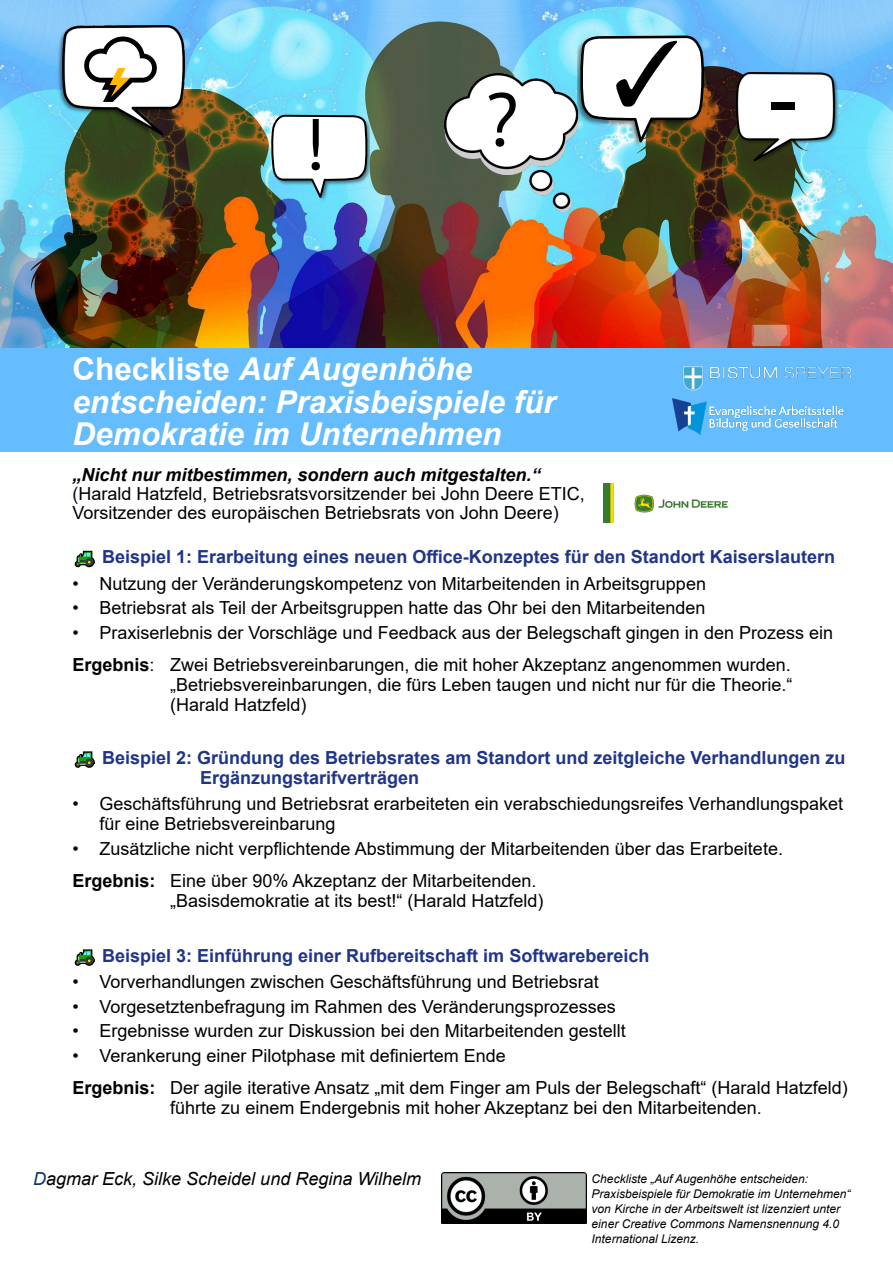
<style>
.page{position:relative;width:893px;height:1263px;background:#fff}
.page>*{position:absolute;margin:0;border:0;box-sizing:border-box;transform-origin:0 0}
.t1{font:96px "PT Sans";color:#000}
.t2{font:90px "MS UI Gothic";color:#000}
.t3{font:75px "PT Sans";color:#000}
.t4{font:72px "PT Sans";color:#000}
.t5{font:italic 700 31.5px "Arial";color:#fff}
.t6{font:18px "Arial";color:#000}
.t7{font:700 18px "Arial";color:#203589}
.t8{font:italic 700 18px "Arial";color:#000}
.t9{font:italic 18px "Arial";color:#000}
.t10{font:700 18px "Arial";color:#000}
.t11{font:italic 12px "Arial";color:#000}
.s1{font-style:normal}
.s2{color:#040523}
.s3{font-weight:700}
.s4{color:#123665}
</style>
<div class="page">
<img style="left:603px;top:483px;width:125px;height:40px">
<img style="left:0;top:0;width:893px;height:348px">
<img style="left:441px;top:1172px;width:145px;height:51px">
<svg style="left:75px;top:551px;width:20px;height:16px"></svg>
<svg style="left:75px;top:751px;width:20px;height:17px"></svg>
<svg style="left:75px;top:949px;width:20px;height:17px"></svg>
<div style="left:0;top:348px;width:893px;height:104px;background:#65bdfd"></div>
<img style="left:683px;top:367px;width:169px;height:24px">
<img style="left:672px;top:398px;width:172px;height:37px">
<img style="left:367px;top:115px;width:2px;height:88px">
<svg style="left:271px;top:114px;width:96px;height:89px"></svg>
<img style="left:580px;top:34px;width:124px;height:115px">
<img style="left:445px;top:74px;width:134px;height:138px">
<img style="left:736px;top:73px;width:103px;height:92px">
<img style="left:57px;top:26px;width:127px;height:114px">
<svg style="left:84px;top:37px;width:73px;height:65px"></svg>
<p class="t4" style="left:304px;top:114px;width:23px">!</p>
<p class="t3" style="left:486px;top:88px;width:34px">?</p>
<p class="t2" style="left:602px;top:29px;width:91px">✓</p>
<p class="t5" style="left:72px;top:357px;width:401px"><span class="s1">Checkliste</span> Auf Augenhöhe</p>
<p class="t5" style="left:72px;top:390px;width:485px">entscheiden: Praxisbeispiele für</p>
<p class="t5" style="left:72px;top:422px;width:430px">Demokratie im Unternehmen</p>
<p class="t8" style="left:72px;top:468px;width:470px">„Nicht nur mitbestimmen, sondern auch mitgestalten<span class="s2">.“</span></p>
<p class="t6" style="left:72px;top:487px;width:514px"><span class="s2">(</span>Harald Hatzfeld, Betriebsratsvorsitzender bei John Deere ETIC,</p>
<p class="t6" style="left:72px;top:505px;width:488px">Vorsitzender des europäischen Betriebsrats von John Deere<span class="s2">)</span></p>
<p class="t1" style="left:765px;top:59px;width:36px">-</p>
<p class="t7" style="left:102px;top:550px;width:734px">Beispiel 1: Erarbeitung eines neuen Office-Konzeptes für den Standort Kaiserslautern</p>
<p class="t6" style="left:72px;top:576px;width:635px">• Nutzung der Veränderungskompetenz von Mitarbeitenden in Arbeitsgruppen</p>
<p class="t6" style="left:72px;top:601px;width:635px">• Betriebsrat als Teil der Arbeitsgruppen hatte das Ohr bei den Mitarbeitenden</p>
<p class="t6" style="left:72px;top:626px;width:762px">• Praxiserlebnis der Vorschläge und Feedback aus der Belegschaft gingen in den Prozess ein</p>
<p class="t6" style="left:72px;top:658px;width:720px"><span class="s3">Ergebnis</span>: Zwei Betriebsvereinbarungen, die mit hoher Akzeptanz angenommen wurden.</p>
<p class="t6" style="left:170px;top:678px;width:624px">„Betriebsvereinbarungen, die fürs Leben taugen und nicht nur für die Theorie.“</p>
<p class="t6" style="left:170px;top:698px;width:138px">(Harald Hatzfeld)</p>
<p class="t7" style="left:102px;top:751px;width:745px">Beispiel 2: Gründung des Betriebsrates am Standort und zeitgleiche Verhandlungen zu</p>
<p class="t7" style="left:200px;top:771px;width:221px">Ergänzungstarifverträgen</p>
<p class="t6" style="left:72px;top:797px;width:772px">• Geschäftsführung und Betriebsrat erarbeiteten ein verabschiedungsreifes Verhandlungspaket</p>
<p class="t6" style="left:99px;top:817px;width:238px">für eine Betriebsvereinbarung</p>
<p class="t6" style="left:72px;top:842px;width:712px">• Zusätzliche nicht verpflichtende Abstimmung der Mitarbeitenden über das Erarbeitete.</p>
<p class="t10" style="left:72px;top:874px;width:85px">Ergebnis:</p>
<p class="t6" style="left:170px;top:874px;width:368px">Eine über 90% Akzeptanz der Mitarbeitenden.</p>
<p class="t6" style="left:170px;top:894px;width:375px">„Basisdemokratie at its best!“ (Harald Hatzfeld)</p>
<p class="t7" style="left:102px;top:949px;width:549px">Beispiel 3: Einführung einer Rufbereitschaft im Softwarebereich</p>
<p class="t6" style="left:72px;top:975px;width:528px">• Vorverhandlungen zwischen Geschäftsführung und Betriebsrat</p>
<p class="t6" style="left:72px;top:1000px;width:545px">• Vorgesetztenbefragung im Rahmen des Veränderungsprozesses</p>
<p class="t6" style="left:72px;top:1024px;width:555px">• Ergebnisse wurden zur Diskussion bei den Mitarbeitenden gestellt</p>
<p class="t6" style="left:72px;top:1049px;width:435px">• Verankerung einer Pilotphase mit definiertem Ende</p>
<p class="t10" style="left:72px;top:1081px;width:85px">Ergebnis:</p>
<p class="t6" style="left:170px;top:1081px;width:679px">Der agile iterative Ansatz „mit dem Finger am Puls der Belegschaft“ (Harald Hatzfeld)</p>
<p class="t6" style="left:170px;top:1101px;width:593px">führte zu einem Endergebnis mit hoher Akzeptanz bei den Mitarbeitenden.</p>
<p class="t9" style="left:33px;top:1172px;width:390px"><span class="s4">D</span>agmar Eck, Silke Scheidel und Regina Wilhelm</p>
<p class="t11" style="left:592px;top:1174px;width:218px">Checkliste „Auf Augenhöhe entscheiden:</p>
<p class="t11" style="left:592px;top:1189px;width:260px">Praxisbeispiele für Demokratie im Unternehmen“</p>
<p class="t11" style="left:592px;top:1204px;width:250px">von Kirche in der Arbeitswelt ist lizenziert unter</p>
<p class="t11" style="left:592px;top:1219px;width:249px">einer Creative Commons Namensnennung 4.0</p>
<p class="t11" style="left:592px;top:1234px;width:109px">International Lizenz.</p>
</div>
